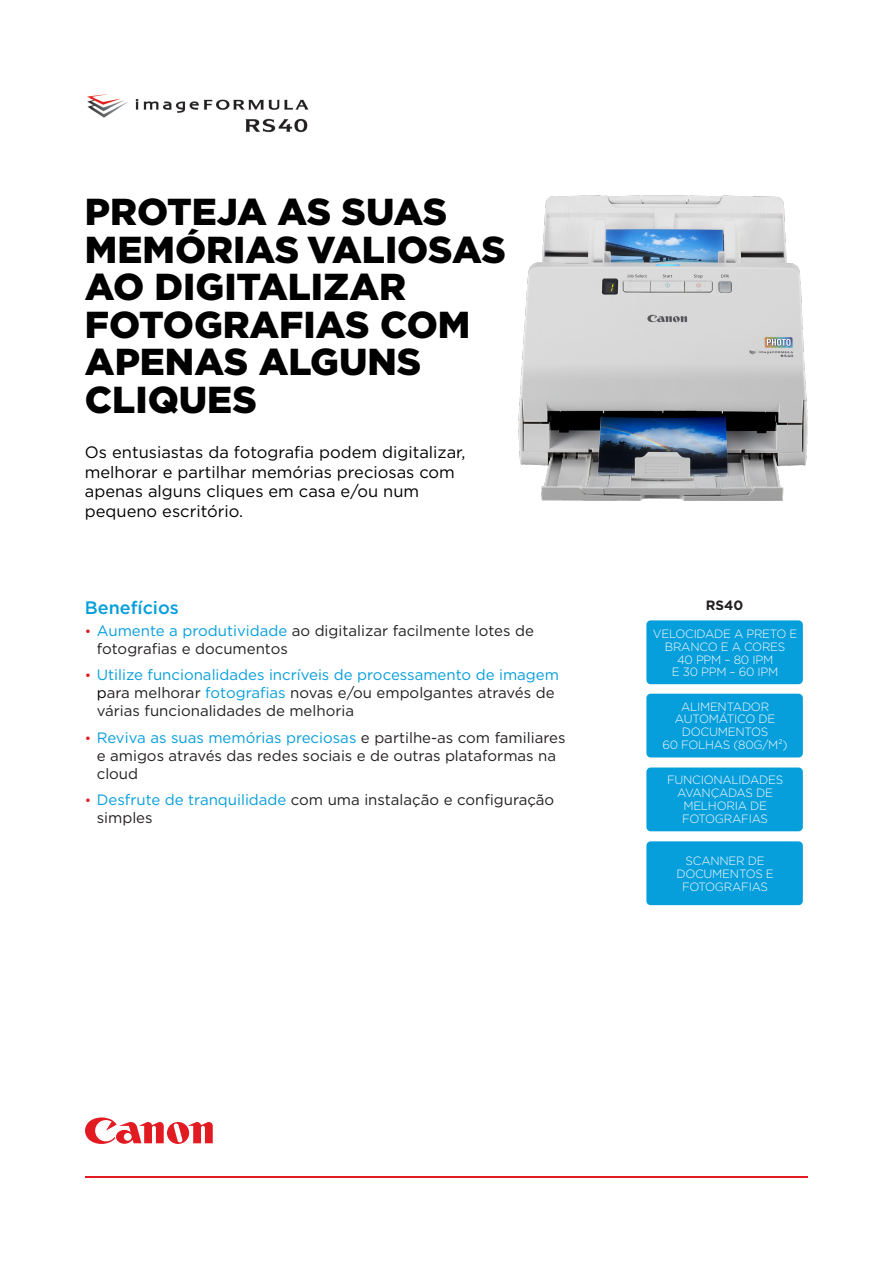
<style>
.page{position:relative;width:893px;height:1263px;background:#fff}
.page>*{position:absolute;margin:0;border:0;box-sizing:border-box;transform-origin:0 0}
.t1{font:900 37.5px/37.5px "Gotham";color:#000}
.SUBHEAD{font:500 18px "Gotham";color:#069edb}
.t2{font:16.5px/19.5px "Gotham";color:#000}
.t3{font:15px/18px "Gotham";color:#231f20}
.SUBHEAD-2{font:700 13.5px "Gotham";color:#231f20}
.COVER_HEADER_SMALL{font:300 12px/12.8px "Gotham";letter-spacing:-.02em;color:#fff;text-align:center}
.s1{font-size:13.5px;color:#e21a21}
.s2{color:#069edb}
.s3{color:#000002}
</style>
<div class="page">
<svg style="left:85px;top:1117px;width:128px;height:27px"></svg>
<hr style="left:85px;top:1176px;width:723px;height:2px;background:#e21a21">
<div style="left:646px;top:620px;width:157px;height:64px;background:#069edb;border-radius:4px"></div>
<div style="left:646px;top:694px;width:157px;height:63px;background:#069edb;border-radius:4px"></div>
<div style="left:646px;top:767px;width:157px;height:64px;background:#069edb;border-radius:4px"></div>
<img style="left:87px;top:94px;width:222px;height:39px">
<img style="left:518px;top:195px;width:290px;height:305px">
<div style="left:646px;top:841px;width:157px;height:64px;background:#069edb;border-radius:4px"></div>
<p class="t1" style="left:85px;top:193px;width:423px">PROTEJA AS SUAS<br>MEMÓRIAS VALIOSAS<br>AO DIGITALIZAR<br>FOTOGRAFIAS COM<br>APENAS ALGUNS<br>CLIQUES</p>
<p class="t2" style="left:85px;top:442px;width:382px">Os entusiastas da fotografia podem digitalizar, melhorar e partilhar memórias preciosas com apenas alguns cliques em casa e/ou num pequeno escritório.</p>
<p class="SUBHEAD" style="left:85px;top:595px;width:96px">Benefícios</p>
<p class="t3" style="left:97px;top:621px;width:439px;text-indent:-12px"><span class="s1">•</span> <span class="s2">Aumente a produtividade</span> ao digitalizar facilmente lotes de fotografias e documentos</p>
<p class="t3" style="left:97px;top:666px;width:464px;text-indent:-12px"><span class="s1">•</span> <span class="s2">Utilize funcionalidades incríveis de processamento de imagem </span><span class="s3">p</span>ara melhorar <span class="s2">fotografias</span> novas e/ou empolgantes através de várias funcionalidades de melhoria</p>
<p class="t3" style="left:97px;top:728px;width:470px;text-indent:-12px"><span class="s1">•</span> <span class="s2">Reviva as suas memórias preciosas</span> e partilhe-as com familiares e amigos através das redes sociais e de outras plataformas na cloud</p>
<p class="t3" style="left:97px;top:791px;width:459px;text-indent:-12px"><span class="s1">•</span> <span class="s2">Desfrute de tranquilidade</span> com uma instalação e configuração simples</p>
<p class="SUBHEAD-2" style="left:706px;top:596px;width:39px">RS40</p>
<p class="COVER_HEADER_SMALL" style="left:653px;top:627px;width:146px">VELOCIDADE A PRETO E<br>BRANCO E A CORES<br>40 PPM – 80 IPM<br>E 30 PPM – 60 IPM</p>
<p class="COVER_HEADER_SMALL" style="left:663px;top:700px;width:127px">ALIMENTADOR<br>AUTOMÁTICO DE<br>DOCUMENTOS<br>60 FOLHAS (80G/M²)</p>
<p class="COVER_HEADER_SMALL" style="left:667px;top:773px;width:118px">FUNCIONALIDADES<br>AVANÇADAS DE<br>MELHORIA DE<br>FOTOGRAFIAS</p>
<p class="COVER_HEADER_SMALL" style="left:676px;top:854px;width:99px">SCANNER DE<br>DOCUMENTOS E<br>FOTOGRAFIAS</p>
</div>
